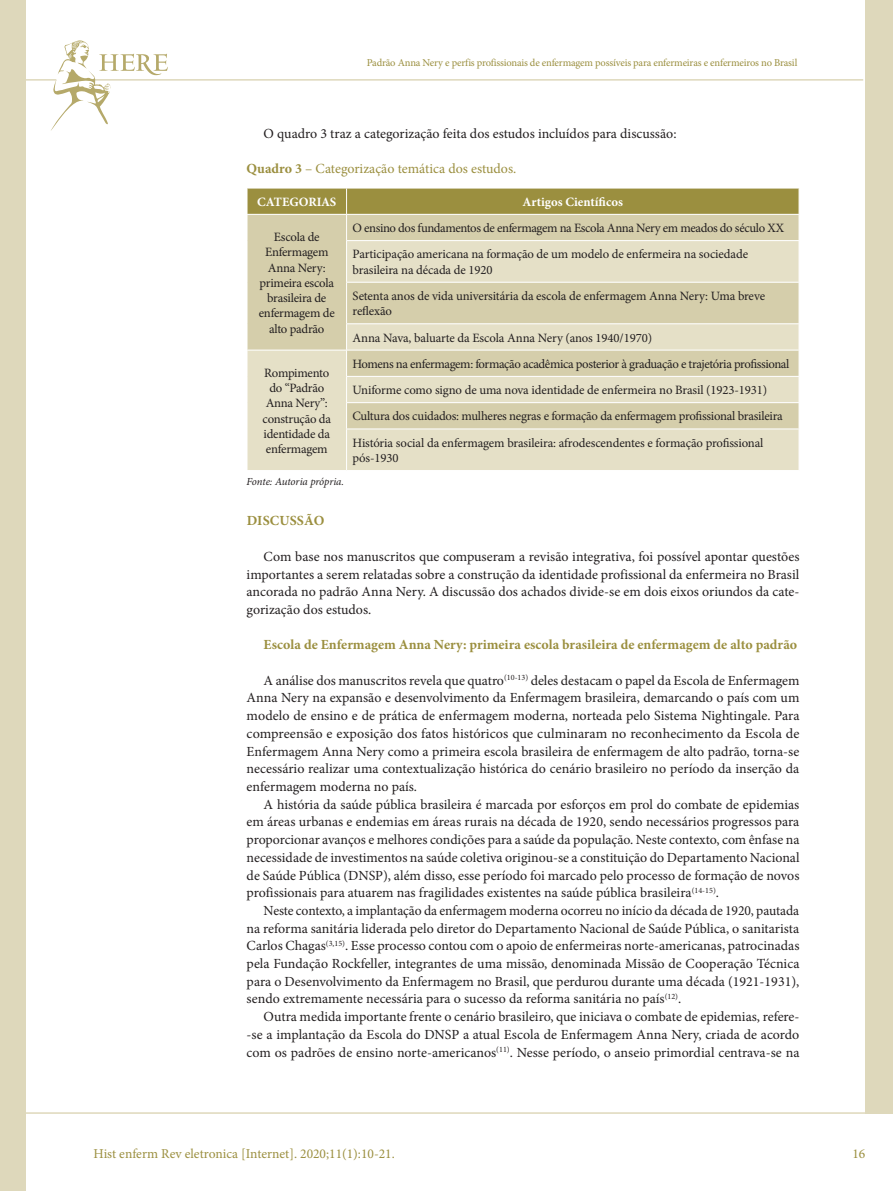
<style>
.page{position:relative;width:893px;height:1191px;background:#fff}
.page>*{position:absolute;margin:0;border:0;box-sizing:border-box;transform-origin:0 0}
.t1{font:13.95px/17.7px "Minion Pro";color:#231f20;text-align:justify}
.t2{font:700 13.95px "Minion Pro";color:#9b8f3f}
.t3{font:13.95px "Minion Pro";color:#9b8f3f}
.t4{font:13.5px "Minion Pro";color:#9b8f3f}
.t5{font:12.75px/15.3px "Minion Pro";letter-spacing:-.02em;color:#231f20}
.t6{font:700 12.75px "Minion Pro";color:#fff}
.t7{font:italic 10.8px "Minion Pro";letter-spacing:-.01em;color:#231f20}
.t8{font:10.5px "Minion Pro";letter-spacing:-.015em;color:#9b8f3f}
.s1{font-weight:700}
</style>
<div class="page">
<hr style="left:0;top:1112px;width:893px;height:1px;background:#ded8bb">
<hr style="left:0;top:79px;width:863px;height:2px;background:#ded8bb">
<div style="left:865px;top:0;width:28px;height:1113px;background:#ded8bb"></div>
<div style="left:0;top:0;width:26px;height:1191px;background:#ded8bb"></div>
<svg style="left:50px;top:40px;width:118px;height:91px"></svg>
<svg style="left:248px;top:241px;width:551px;height:229px;background:#ded8bb"></svg>
<svg style="left:247px;top:188px;width:552px;height:53px;background:#bab179"></svg>
<hr style="left:346px;top:240px;width:453px;height:1px;background:#fff">
<hr style="left:346px;top:241px;width:1px;height:41px;background:#fff">
<hr style="left:346px;top:282px;width:453px;height:1px;background:#fff">
<hr style="left:346px;top:282px;width:1px;height:41px;background:#fff">
<hr style="left:346px;top:323px;width:453px;height:1px;background:#fff">
<hr style="left:247px;top:350px;width:100px;height:1px;background:#fff">
<svg style="left:247px;top:324px;width:1px;height:105px"></svg>
<hr style="left:347px;top:350px;width:452px;height:1px;background:#fff">
<hr style="left:346px;top:376px;width:453px;height:1px;background:#fff">
<hr style="left:346px;top:402px;width:453px;height:1px;background:#fff">
<svg style="left:346px;top:324px;width:1px;height:104px"></svg>
<hr style="left:346px;top:428px;width:453px;height:1px;background:#fff">
<hr style="left:346px;top:429px;width:1px;height:41px;background:#fff">
<p class="t8" style="left:367px;top:56px;width:432px">Padrão Anna Nery e perfis profissionais de enfermagem possíveis para enfermeiras e enfermeiros no Brasil</p>
<p class="t1" style="left:264px;top:124px;width:414px">O quadro 3 traz a categorização feita dos estudos incluídos para discussão:</p>
<p class="t3" style="left:247px;top:159px;width:271px"><span class="s1">Quadro 3</span> – Categorização temática dos estudos.</p>
<p class="t6" style="left:257px;top:193px;width:81px">CATEGORIAS</p>
<p class="t6" style="left:523px;top:193px;width:102px">Artigos Científicos</p>
<p class="t5" style="left:259px;top:229px;width:77px;text-align:center">Escola de<br>Enfermagem<br>Anna Nery: primeira escola brasileira de enfermagem de alto padrão</p>
<p class="t5" style="left:353px;top:215px;width:433px;line-height:26.2px">O ensino dos fundamentos de enfermagem na Escola Anna Nery em meados do século XX<br>Participação americana na formação de um modelo de enfermeira na sociedade</p>
<p class="t5" style="left:353px;top:256px;width:414px;line-height:26.2px">brasileira na década de 1920<br>Setenta anos de vida universitária da escola de enfermagem Anna Nery: Uma breve</p>
<p class="t5" style="left:353px;top:298px;width:301px;line-height:26.2px">reflexão<br>Anna Nava, baluarte da Escola Anna Nery (anos 1940/1970)</p>
<p class="t5" style="left:263px;top:365px;width:70px;text-align:center">Rompimento do “Padrão<br>Anna Nery”: construção da identidade da enfermagem</p>
<p class="t5" style="left:353px;top:351px;width:438px;line-height:26.2px">Homens na enfermagem: formação acadêmica posterior à graduação e trajetória profissional Uniforme como signo de uma nova identidade de enfermeira no Brasil (1923-1931)<br>Cultura dos cuidados: mulheres negras e formação da enfermagem profissional brasileira História social da enfermagem brasileira: afrodescendentes e formação profissional</p>
<p class="t5" style="left:353px;top:450px;width:48px">pós-1930</p>
<p class="t7" style="left:247px;top:474px;width:99px">Fonte: Autoria própria.</p>
<p class="t2" style="left:247px;top:511px;width:79px">DISCUSSÃO</p>
<p class="t1" style="left:247px;top:547px;width:554px;text-indent:17px">Com base nos manuscritos que compuseram a revisão integrativa, foi possível apontar questões importantes a serem relatadas sobre a construção da identidade profissional da enfermeira no Brasil ancorada no padrão Anna Nery. A discussão dos achados divide-se em dois eixos oriundos da cate&shy;gorização dos estudos.</p>
<p class="t2" style="left:264px;top:635px;width:535px">Escola de Enfermagem Anna Nery: primeira escola brasileira de enfermagem de alto padrão</p>
<p class="t1" style="left:247px;top:671px;width:554px;text-indent:17px">A análise dos manuscritos revela que quatro<sup>(10-13)</sup> deles destacam o papel da Escola de Enfermagem Anna Nery na expansão e desenvolvimento da Enfermagem brasileira, demarcando o país com um modelo de ensino e de prática de enfermagem moderna, norteada pelo Sistema Nightingale. Para compreensão e exposição dos fatos históricos que culminaram no reconhecimento da Escola de Enfermagem Anna Nery como a primeira escola brasileira de enfermagem de alto padrão, torna-se necessário realizar uma contextualização histórica do cenário brasileiro no período da inserção da enfermagem moderna no país.</p>
<p class="t1" style="left:247px;top:795px;width:554px;text-indent:17px">A história da saúde pública brasileira é marcada por esforços em prol do combate de epidemias em áreas urbanas e endemias em áreas rurais na década de 1920, sendo necessários progressos para proporcionar avanços e melhores condições para a saúde da população. Neste contexto, com ênfase na necessidade de investimentos na saúde coletiva originou-se a constituição do Departamento Nacional de Saúde Pública (DNSP), além disso, esse período foi marcado pelo processo de formação de novos profissionais para atuarem nas fragilidades existentes na saúde pública brasileira<sup>(14-15)</sup>.</p>
<p class="t1" style="left:247px;top:901px;width:554px;text-indent:17px">Neste contexto, a implantação da enfermagem moderna ocorreu no início da década de 1920, pautada na reforma sanitária liderada pelo diretor do Departamento Nacional de Saúde Pública, o sanitarista Carlos Chagas<sup>(3,15)</sup>. Esse processo contou com o apoio de enfermeiras norte-americanas, patrocinadas pela Fundação Rockfeller, integrantes de uma missão, denominada Missão de Cooperação Técnica para o Desenvolvimento da Enfermagem no Brasil, que perdurou durante uma década (1921-1931), sendo extremamente necessária para o sucesso da reforma sanitária no país<sup>(12)</sup>.</p>
<p class="t1" style="left:247px;top:1008px;width:554px;text-indent:17px">Outra medida importante frente o cenário brasileiro, que iniciava o combate de epidemias, refere--se a implantação da Escola do DNSP a atual Escola de Enfermagem Anna Nery, criada de acordo com os padrões de ensino norte-americanos<sup>(11)</sup>. Nesse período, o anseio primordial centrava-se na</p>
<p class="t4" style="left:94px;top:1144px;width:303px">Hist enferm Rev eletronica [Internet]. 2020;11(1):10-21.</p>
<p class="t4" style="left:852px;top:1144px;width:14px">16</p>
</div>
